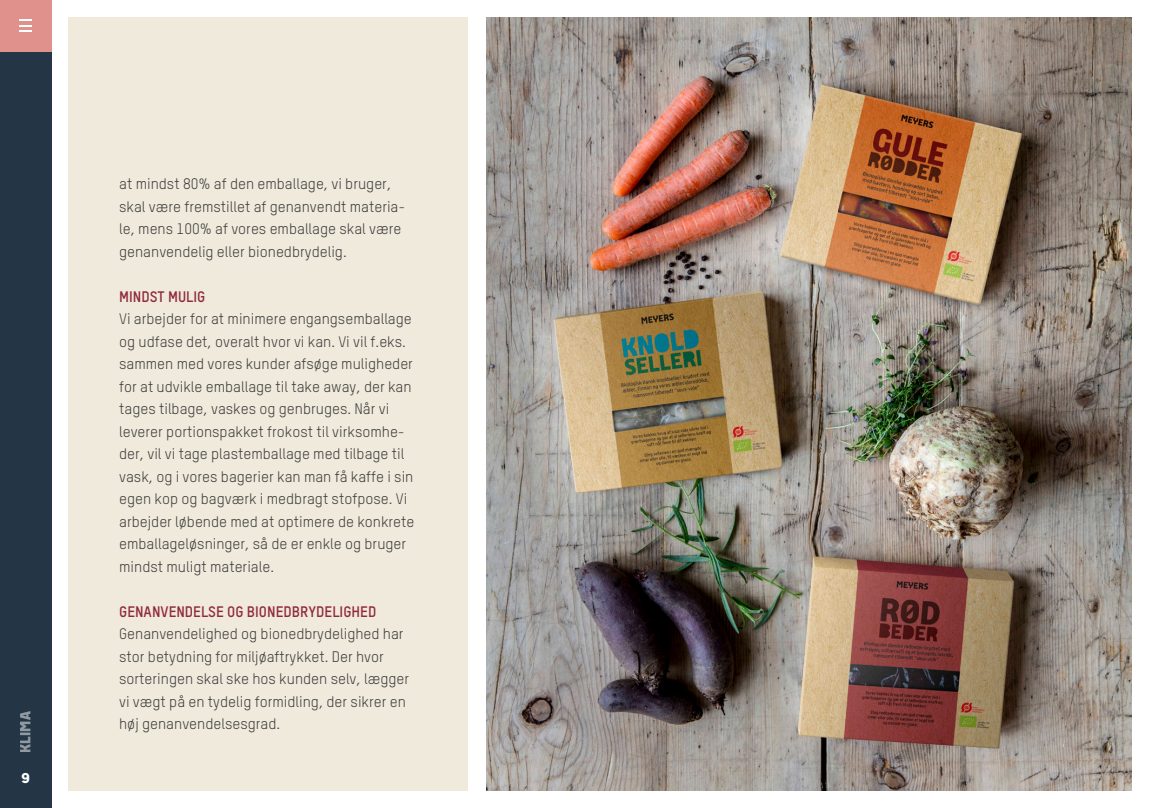
<style>
.page{position:relative;width:1149px;height:808px;background:#fff}
.page>*{position:absolute;margin:0;border:0;box-sizing:border-box;transform-origin:0 0}
.Brødtekst_-_ny{font:15px/22.5px "TSTARPRO";color:#3c3c3b}
.Brødtekst_overskrift{font:700 15px "TSTARPRO";color:#902a3b}
.t1{font:700 15px "Meyer Grand";letter-spacing:.005em;color:#fff}
.t2{font:700 14.25px "Meyer Grand";color:#fff}
</style>
<div class="page">
<div style="left:68px;top:17px;width:1063px;height:774px;background:#f0eadc"></div>
<div style="left:0;top:51px;width:51px;height:757px;background:#243646"></div>
<div style="left:0;top:0;width:51px;height:51px;background:#e0918b"></div>
<img style="left:485px;top:17px;width:646px;height:774px">
<div style="left:468px;top:0;width:17px;height:808px;background:#fff"></div>
<svg style="left:19px;top:20px;width:13px;height:11px"></svg>
<p class="t1" style="left:15px;top:753px;width:43px;rotate:-90deg">Klima</p>
<p class="t2" style="left:21px;top:769px;width:10px">9</p>
<p class="Brødtekst_-_ny" style="left:119px;top:172px;width:287px">at mindst 80% af den emballage, vi bruger, skal være fremstillet af genanvendt materia&shy;le, mens 100% af vores emballage skal være genanvendelig eller bionedbrydelig.</p>
<p class="Brødtekst_overskrift" style="left:119px;top:287px;width:88px">MINDST MULIG</p>
<p class="Brødtekst_-_ny" style="left:119px;top:307px;width:297px">Vi arbejder for at minimere engangsemballage og udfase det, overalt hvor vi kan. Vi vil f.eks. sammen med vores kunder afsøge muligheder for at udvikle emballage til take away, der kan tages tilbage, vaskes og genbruges. Når vi leverer portionspakket frokost til virksomhe&shy;der, vil vi tage plastemballage med tilbage til vask, og i vores bagerier kan man få kaffe i sin egen kop og bagværk i medbragt stofpose. Vi arbejder løbende med at optimere de konkrete emballageløsninger, så de er enkle og bruger mindst muligt materiale.</p>
<p class="Brødtekst_overskrift" style="left:119px;top:602px;width:258px">GENANVENDELSE OG BIONEDBRYDELIGHED</p>
<p class="Brødtekst_-_ny" style="left:119px;top:622px;width:291px">Genanvendelighed og bionedbrydelighed har stor betydning for miljøaftrykket. Der hvor sorteringen skal ske hos kunden selv, lægger vi vægt på en tydelig formidling, der sikrer en høj genanvendelsesgrad.</p>
</div>
